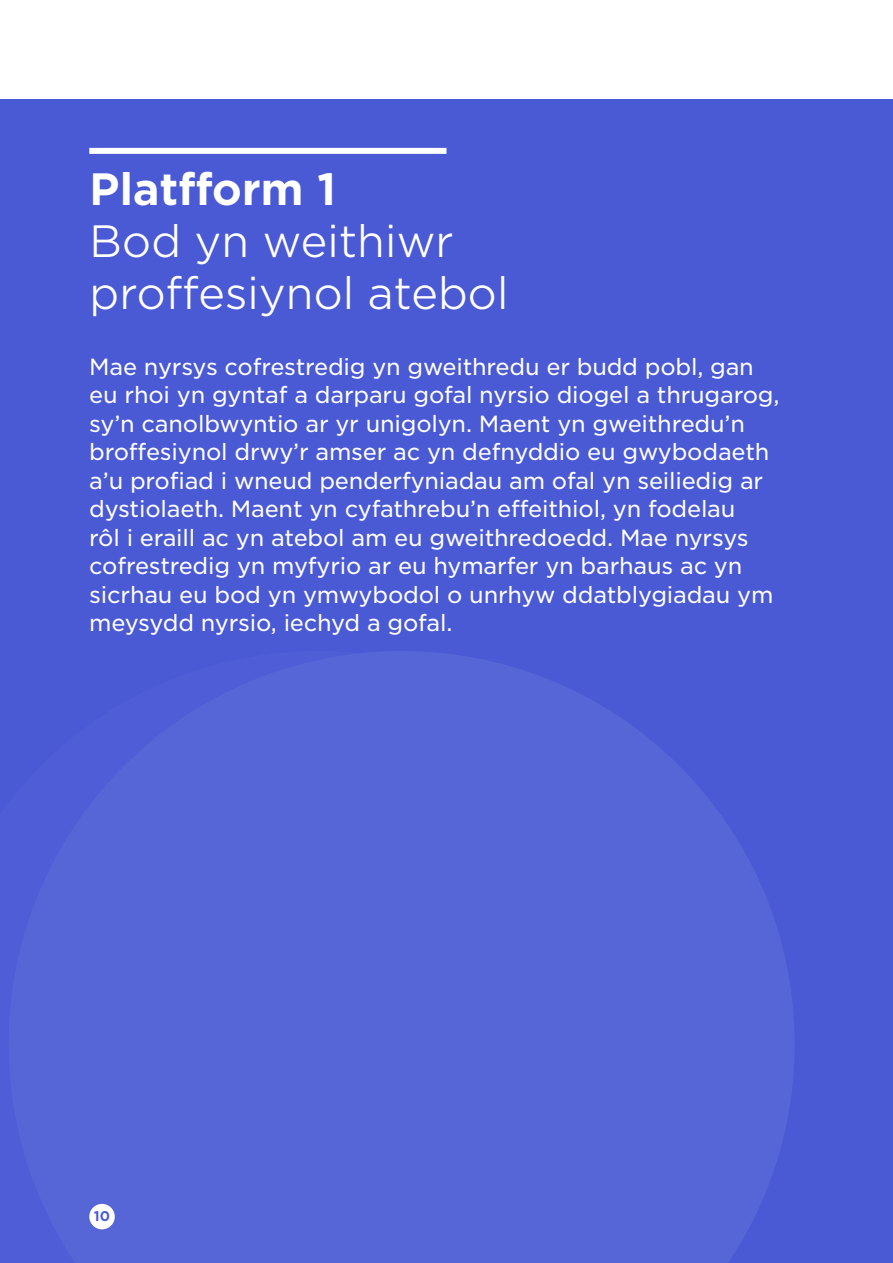
<style>
.page{position:relative;width:893px;height:1263px;background:#fff}
.page>*{position:absolute;margin:0;border:0;box-sizing:border-box;transform-origin:0 0}
.Heading{font:300 43.5px/52.2px "Gotham S Sm";letter-spacing:-.01em;color:#fff}
.Lead_in{font:22.5px/28.5px "Gotham S Sm";letter-spacing:-.01em;color:#fff}
.t1{font:700 13.5px "Gotham S Sm";color:#495ad4}
.s1{font-weight:700}
</style>
<div class="page">
<div style="left:0;top:100px;width:893px;height:1163px;background:#4a59d4"></div>
<svg style="left:9px;top:651px;width:785px;height:612px;fill:#5766d6"></svg>
<div style="left:89px;top:148px;width:357px;height:6px;background:#fff"></div>
<div style="left:89px;top:1204px;width:26px;height:25px;background:#fff;border-radius:50%"></div>
<h1 class="Heading" style="left:89px;top:162px;width:421px"><span class="s1">Platfform 1<br></span>Bod yn weithiwr proffesiynol atebol</h1>
<h2 class="Lead_in" style="left:89px;top:352px;width:692px">Mae nyrsys cofrestredig yn gweithredu er budd pobl, gan eu rhoi yn gyntaf a darparu gofal nyrsio diogel a thrugarog, sy’n canolbwyntio ar yr unigolyn. Maent yn gweithredu’n broffesiynol drwy’r amser ac yn defnyddio eu gwybodaeth a’u profiad i wneud penderfyniadau am ofal yn seiliedig ar dystiolaeth. Maent yn cyfathrebu’n effeithiol, yn fodelau<br>rôl i eraill ac yn atebol am eu gweithredoedd. Mae nyrsys cofrestredig yn myfyrio ar eu hymarfer yn barhaus ac yn sicrhau eu bod yn ymwybodol o unrhyw ddatblygiadau ym meysydd nyrsio, iechyd a gofal.</h2>
<p class="t1" style="left:94px;top:1206px;width:18px">10</p>
</div>
